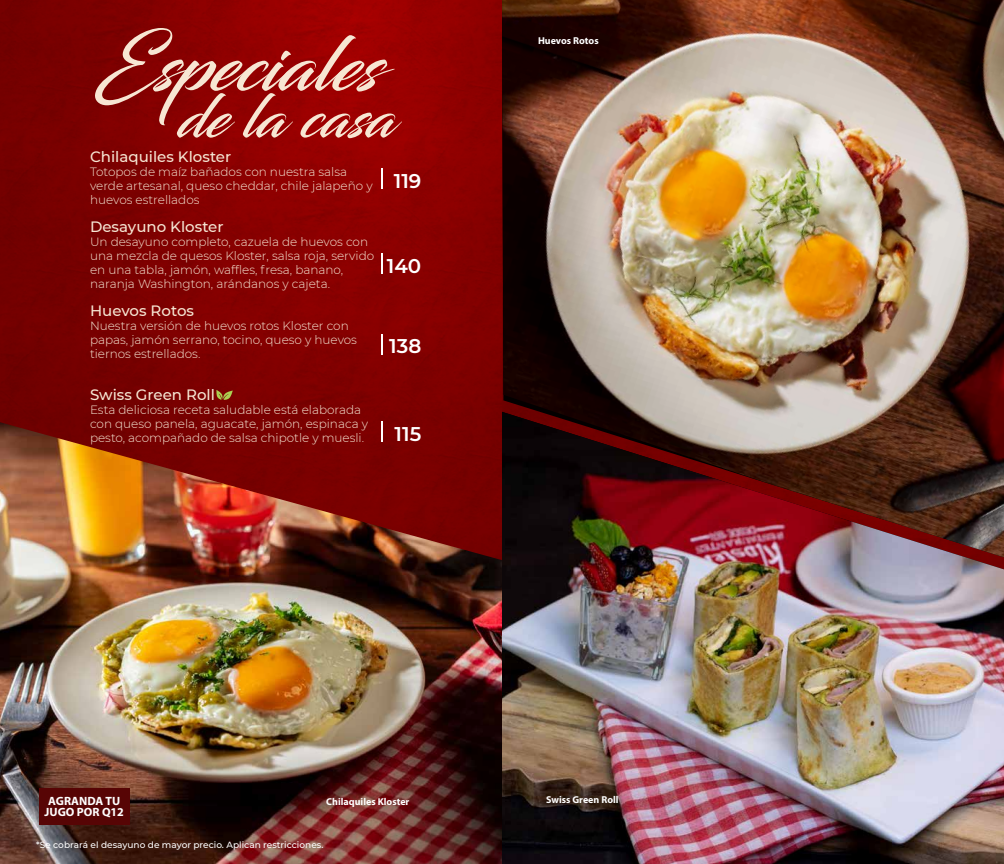
<style>
.page{position:relative;width:1004px;height:864px;background:#fff}
.page>*{position:absolute;margin:0;border:0;box-sizing:border-box;transform-origin:0 0}
.t1{font:75px "Blacksword";color:#f7e6d3}
.t2{font:60px "Blacksword";color:#f7e6d3}
.t3{font:600 19.8px "Montserrat";color:#fff}
.t4{font:500 15px "Montserrat";color:#f6e6d3}
.t5{font:300 12px/14px "Montserrat";color:#f6e6d3}
.t6{font:700 12px/11px "Myriad Pro";color:#fff;text-align:center}
.t7{font:700 10px "Myriad Pro";color:#fff}
.t8{font:500 9px "Montserrat";color:#fff}
</style>
<div class="page">
<img style="left:0;top:0;width:502px;height:422px">
<img style="left:0;top:422px;width:502px;height:442px">
<img style="left:502px;top:0;width:502px;height:412px">
<img style="left:502px;top:412px;width:502px;height:452px">
<svg style="left:381px;top:169px;width:1px;height:20px"></svg>
<svg style="left:381px;top:254px;width:1px;height:20px"></svg>
<svg style="left:381px;top:334px;width:1px;height:21px"></svg>
<svg style="left:381px;top:422px;width:1px;height:20px"></svg>
<svg style="left:216px;top:390px;width:17px;height:10px"></svg>
<div style="left:39px;top:788px;width:91px;height:36px;background:#570505"></div>
<h1 class="t1" style="left:95px;top:21px;width:288px">Especiales</h1>
<h2 class="t2" style="left:179px;top:81px;width:218px">de la casa</h2>
<p class="t4" style="left:90px;top:146px;width:143px">Chilaquiles Kloster</p>
<p class="t5" style="left:90px;top:165px;width:284px">Totopos de maíz bañados con nuestra salsa verde artesanal, queso cheddar, chile jalapeño y huevos estrellados</p>
<p class="t4" style="left:90px;top:216px;width:135px">Desayuno Kloster</p>
<p class="t5" style="left:90px;top:235px;width:286px">Un desayuno completo, cazuela de huevos con una mezcla de quesos Kloster, salsa roja, servido en una tabla, jamón, waffles, fresa, banano, naranja Washington, arándanos y cajeta.</p>
<p class="t4" style="left:90px;top:300px;width:106px">Huevos Rotos</p>
<p class="t5" style="left:90px;top:319px;width:268px">Nuestra versión de huevos rotos Kloster con papas, jamón serrano, tocino, queso y huevos tiernos estrellados.</p>
<p class="t4" style="left:90px;top:384px;width:126px">Swiss Green Roll</p>
<p class="t5" style="left:90px;top:403px;width:279px">Esta deliciosa receta saludable está elaborada con queso panela, aguacate, jamón, espinaca y pesto, acompañado de salsa chipotle y muesli.</p>
<h3 class="t3" style="left:394px;top:167px;width:29px">119</h3>
<h3 class="t3" style="left:387px;top:251px;width:36px">140</h3>
<h3 class="t3" style="left:389px;top:332px;width:34px">138</h3>
<h3 class="t3" style="left:395px;top:420px;width:28px">115</h3>
<p class="t7" style="left:538px;top:34px;width:62px">Huevos Rotos</p>
<p class="t6" style="left:45px;top:795px;width:81px">AGRANDA TU<br>JUGO POR Q12</p>
<p class="t7" style="left:326px;top:795px;width:85px">Chilaquiles Kloster</p>
<p class="t7" style="left:546px;top:793px;width:74px">Swiss Green Roll</p>
<p class="t8" style="left:36px;top:838px;width:289px">*Se cobrará el desayuno de mayor precio. Aplican restricciones.</p>
</div>
